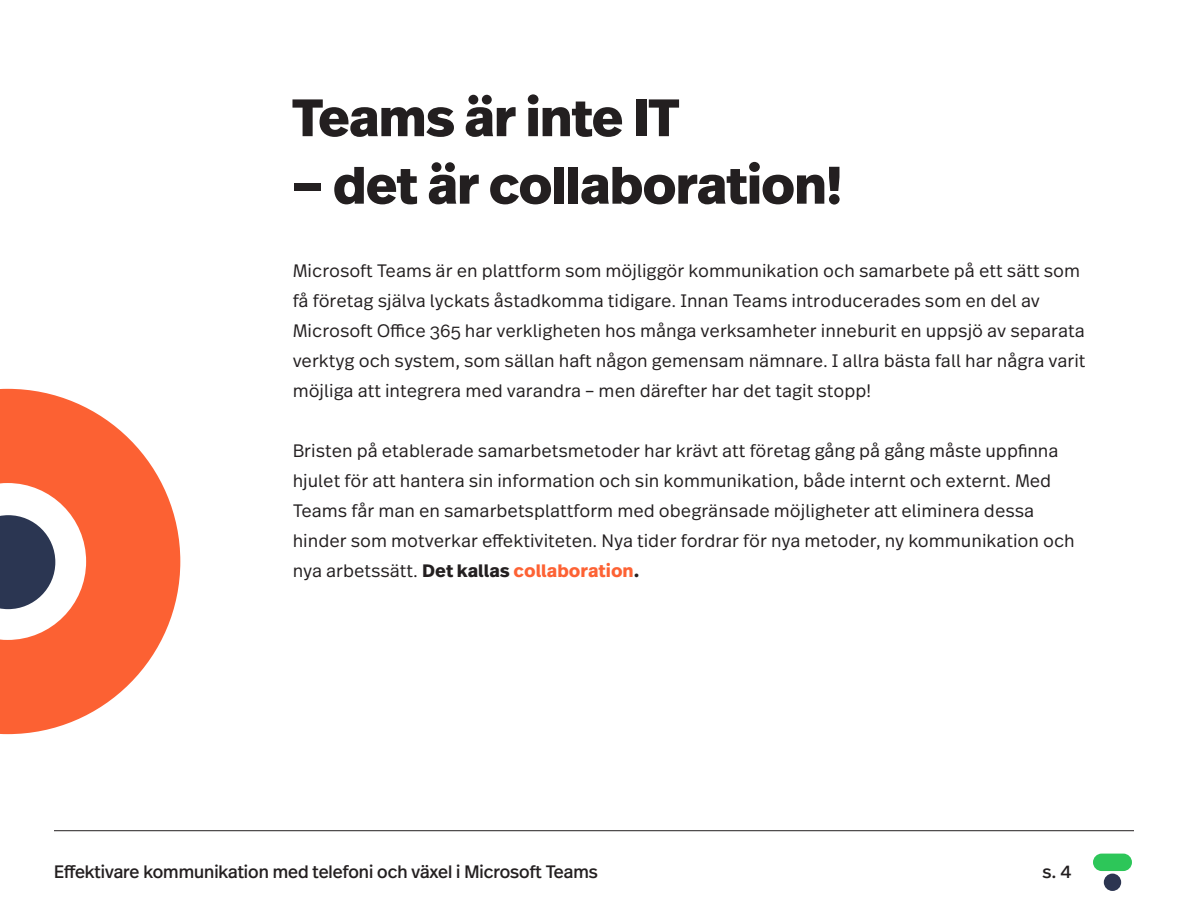
<style>
.page{position:relative;width:1188px;height:918px;background:#fff}
.page>*{position:absolute;margin:0;border:0;box-sizing:border-box;transform-origin:0 0}
.t1{font:800 52.5px "Real Head Pro";color:#231f20}
.t2{font:300 18px/30px "Real Text Pro";color:#231f20}
.t3{font:18px "Real Head Pro";color:#231f20}
.s1{font-weight:700}
.s2{font-weight:700;color:#fd6234}
</style>
<div class="page">
<hr style="left:54px;top:830px;width:1080px;height:1px;background:#231f20">
<svg style="left:0;top:389px;width:180px;height:345px;fill:#fc6133"></svg>
<svg style="left:0;top:515px;width:55px;height:94px"></svg>
<div style="left:1104px;top:874px;width:17px;height:17px;background:#2c3551;border-radius:50%"></div>
<div style="left:1093px;top:854px;width:39px;height:17px;background:#2dc659;border-radius:9px"></div>
<p class="t1" style="left:293px;top:79px;width:388px">Teams är inte IT</p>
<p class="t1" style="left:293px;top:146px;width:551px">– det är collaboration!</p>
<p class="t2" style="left:293px;top:255px;width:789px">Microsoft Teams är en plattform som möjliggör kommunikation och samarbete på ett sätt som få företag själva lyckats åstadkomma tidigare. Innan Teams introducerades som en del av</p>
<p class="t2" style="left:293px;top:315px;width:794px;text-align:justify">Microsoft Office 365 har verkligheten hos många verksamheter inneburit en uppsjö av separata verktyg och system, som sällan haft någon gemensam nämnare. I allra bästa fall har några varit möjliga att integrera med varandra – men därefter har det tagit stopp!</p>
<p class="t2" style="left:293px;top:435px;width:767px">Bristen på etablerade samarbetsmetoder har krävt att företag gång på gång måste uppfinna hjulet för att hantera sin information och sin kommunikation, både internt och externt. Med<br>Teams får man en samarbetsplattform med obegränsade möjligheter att eliminera dessa</p>
<p class="t2" style="left:293px;top:525px;width:784px">hinder som motverkar effektiviteten. Nya tider fordrar för nya metoder, ny kommunikation och nya arbetssätt. <span class="s1">Det kallas</span> <span class="s2">collaboration</span><span class="s1">.</span></p>
<p class="t3" style="left:54px;top:859px;width:545px">Effektivare kommunikation med telefoni och växel i Microsoft Teams</p>
<p class="t3" style="left:1042px;top:859px;width:31px">s. 4</p>
</div>
